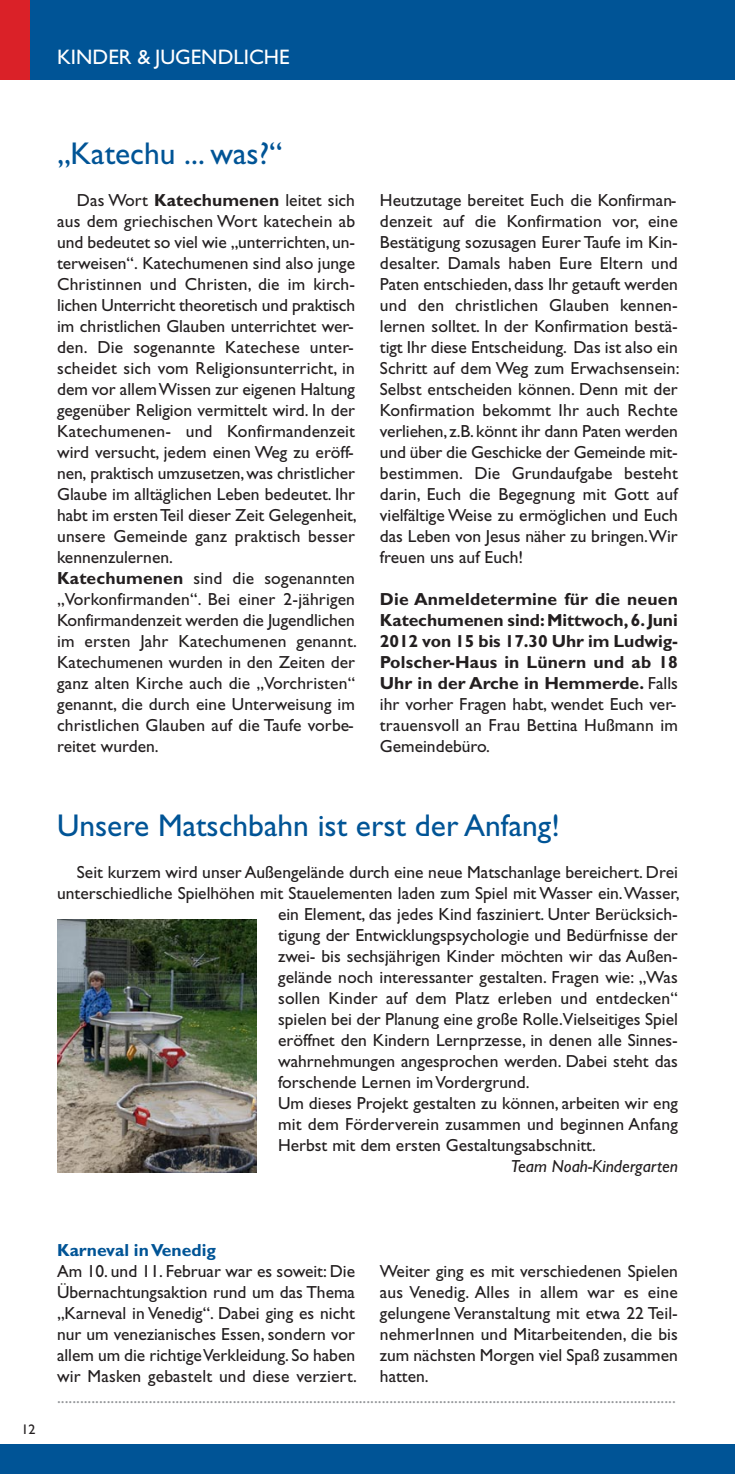
<style>
.page{position:relative;width:735px;height:1474px;background:#fff}
.page>*{position:absolute;margin:0;border:0;box-sizing:border-box;transform-origin:0 0}
.t1{font:31.5px "Gill Sans";color:#005496}
.t2{font:21px "Gill Sans";color:#fff}
.t3{font:17.5px/21px "Gill Sans";color:#231f20;text-align:justify}
.t4{font:700 17.5px/21px "Gill Sans";color:#231f20;text-align:justify}
.t5{font:17.5px "Gill Sans";color:#939598}
.t6{font:italic 17.5px "Gill Sans";color:#231f20}
.t7{font:700 17.5px "Gill Sans";color:#005496}
.t8{font:14px "Gill Sans";color:#231f20}
.s1{font-weight:700}
.s2{font-weight:400}
</style>
<div class="page">
<div style="left:0;top:0;width:734px;height:79px;background:#005496"></div>
<div style="left:0;top:0;width:30px;height:79px;background:#da2128"></div>
<div style="left:0;top:1444px;width:734px;height:29px;background:#005496"></div>
<img style="left:57px;top:920px;width:199px;height:252px">
<p class="t2" style="left:57px;top:50px;width:234px">KINDER &amp; JUGENDLICHE</p>
<h1 class="t1" style="left:57px;top:142px;width:227px">„Katechu ... was?“</h1>
<p class="t3" style="left:57px;top:191px;width:301px;text-align:left;text-indent:20px">Das Wort <span class="s1">Katechumenen</span> leitet sich aus dem griechischen Wort katechein ab und bedeutet so viel wie „unterrichten, un&shy;terweisen“. Katechumenen sind also junge Christinnen und Christen, die im kirch - lichen Unterricht theoretisch und praktisch im christlichen Glauben unterrichtet wer&shy;den. Die sogenannte Katechese unter&shy;scheidet sich vom Religionsunterricht, in dem vor allem Wissen zur eigenen Haltung gegenüber Religion vermittelt wird. In der Katechumenen- und Konfirmandenzeit wird versucht, jedem einen Weg zu eröff&shy;nen, praktisch umzusetzen, was christlicher Glaube im alltäglichen Leben bedeutet. Ihr habt im ersten Teil dieser Zeit Gelegenheit, unsere Gemeinde ganz praktisch besser kennenzulernen.<br><span class="s1">Katechumenen</span> sind die sogenannten „Vorkonfirmanden“. Bei einer 2-jährigen Konfirmandenzeit werden die Jugendlichen im ersten Jahr Katechumenen genannt.<br>Katechumenen wurden in den Zeiten der ganz alten Kirche auch die „Vorchristen“ genannt, die durch eine Unterweisung im christlichen Glauben auf die Taufe vorbe&shy;reitet wurden.</p>
<p class="t3" style="left:379px;top:191px;width:301px;text-align:left">Heutzutage bereitet Euch die Konfirman&shy;denzeit auf die Konfirmation vor, eine Bestätigung sozusagen Eurer Taufe im Kin&shy;desalter. Damals haben Eure Eltern und Paten entschieden, dass Ihr getauft werden und den christlichen Glauben kennen - lernen solltet. In der Konfirmation bestä&shy;tigt Ihr diese Entscheidung. Das ist also ein Schritt auf dem Weg zum Erwachsensein:<br>Selbst entscheiden können. Denn mit der Konfirmation bekommt Ihr auch Rechte verliehen, z.B. könnt ihr dann Paten werden und über die Geschicke der Gemeinde mit&shy;bestimmen. Die Grundaufgabe besteht darin, Euch die Begegnung mit Gott auf vielfältige Weise zu ermöglichen und Euch das Leben von Jesus näher zu bringen.Wir freuen uns auf Euch!</p>
<p class="t4" style="left:379px;top:590px;width:299px">Die Anmeldetermine für die neuen Katechumenen sind: Mittwoch, 6. Juni 2012 von 15 bis 17.30 Uhr im Ludwig-Polscher-Haus in Lünern und ab 18<br>Uhr in der Arche in Hemmerde. <span class="s2">Falls ihr vorher Fragen habt, wendet Euch ver&shy;trauensvoll an Frau Bettina Hußmann im Gemeindebüro.</span></p>
<h1 class="t1" style="left:57px;top:814px;width:504px">Unsere Matschbahn ist erst der Anfang!</h1>
<p class="t3" style="left:77px;top:863px;width:602px">Seit kurzem wird unser Außengelände durch eine neue Matschanlage bereichert. Drei</p>
<p class="t3" style="left:57px;top:884px;width:623px">unterschiedliche Spielhöhen mit Stauelementen laden zum Spiel mit Wasser ein. Wasser,</p>
<p class="t3" style="left:278px;top:905px;width:401px">ein Element, das jedes Kind fasziniert. Unter Berücksich-</p>
<p class="t3" style="left:278px;top:926px;width:401px">tigung der Entwicklungspsychologie und Bedürfnisse der</p>
<p class="t3" style="left:278px;top:947px;width:401px">zwei- bis sechsjährigen Kinder möchten wir das Außen-</p>
<p class="t3" style="left:278px;top:968px;width:401px">gelände noch interessanter gestalten. Fragen wie: „Was</p>
<p class="t3" style="left:278px;top:989px;width:401px">sollen Kinder auf dem Platz erleben und entdecken“</p>
<p class="t3" style="left:278px;top:1010px;width:401px">spielen bei der Planung eine große Rolle.Vielseitiges Spiel</p>
<p class="t3" style="left:278px;top:1031px;width:401px">eröffnet den Kindern Lernprzesse, in denen alle Sinnes-</p>
<p class="t3" style="left:278px;top:1052px;width:401px">wahrnehmungen angesprochen werden. Dabei steht das</p>
<p class="t3" style="left:278px;top:1073px;width:253px">forschende Lernen im Vordergrund.</p>
<p class="t3" style="left:278px;top:1094px;width:401px">Um dieses Projekt gestalten zu können, arbeiten wir eng</p>
<p class="t3" style="left:278px;top:1115px;width:401px">mit dem Förderverein zusammen und beginnen Anfang</p>
<p class="t3" style="left:278px;top:1136px;width:319px">Herbst mit dem ersten Gestaltungsabschnitt.</p>
<p class="t6" style="left:510px;top:1160px;width:168px">Team Noah-Kindergarten</p>
<p class="t8" style="left:22px;top:1424px;width:15px">12</p>
<p class="t7" style="left:57px;top:1244px;width:160px">Karneval in Venedig</p>
<p class="t3" style="left:57px;top:1262px;width:301px">Am 10. und 11. Februar war es soweit: Die Übernachtungsaktion rund um das Thema „Karneval in Venedig“. Dabei ging es nicht nur um venezianisches Essen, sondern vor allem um die richtige Verkleidung. So haben wir Masken gebastelt und diese verziert.</p>
<p class="t3" style="left:379px;top:1262px;width:299px">Weiter ging es mit verschiedenen Spielen aus Venedig. Alles in allem war es eine gelungene Veranstaltung mit etwa 22 Teil&shy;nehmerInnen und Mitarbeitenden, die bis zum nächsten Morgen viel Spaß zusammen hatten.</p>
<p class="t5" style="left:57px;top:1391px;width:620px">..................................................................................................................................................................</p>
</div>
